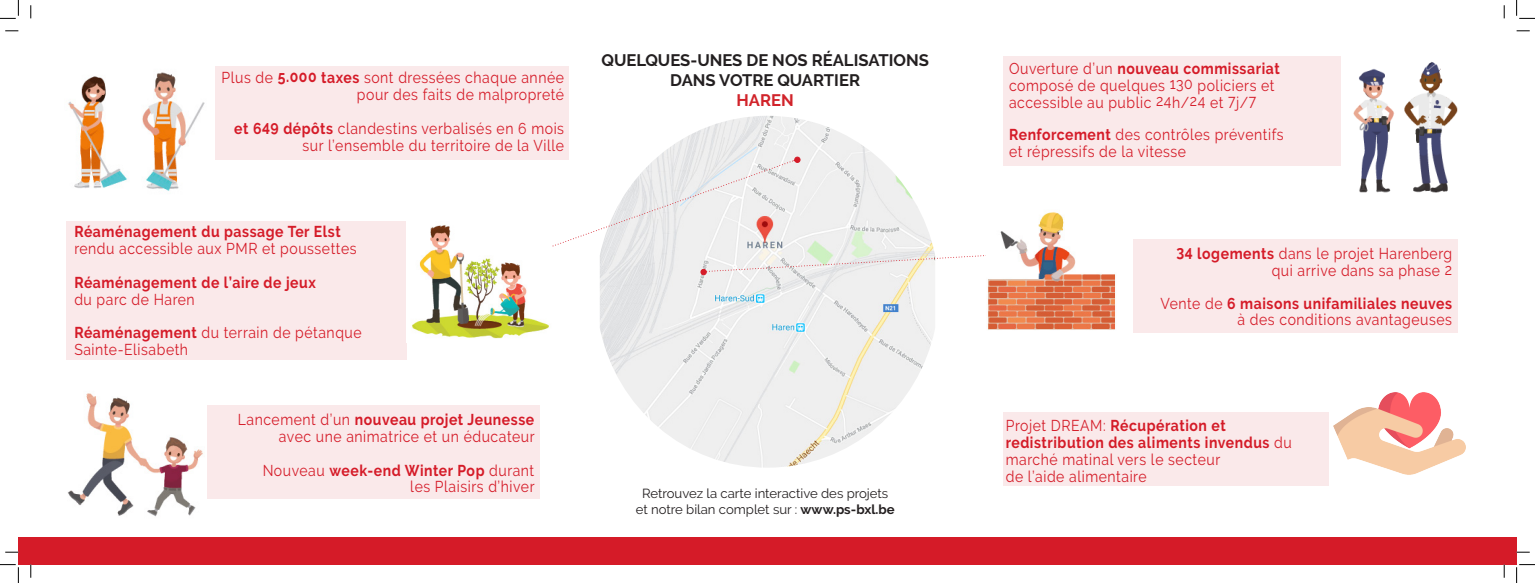
<style>
.page{position:relative;width:1535px;height:583px;background:#fff}
.page>*{position:absolute;margin:0;border:0;box-sizing:border-box;transform-origin:0 0}
.t1{font:700 16.62px "Raleway";color:#231f20}
.t2{font:700 16.62px "Raleway";color:#d1232a}
.t3{font:15.66px/16.8px "Raleway";letter-spacing:.04em;color:#d51b28;text-align:right;scale:.89 1}
.t4{font:700 15.66px/16.8px "Raleway";letter-spacing:.04em;color:#d51b28;scale:.89 1}
.t5{font:13.12px "Raleway";color:#231f20}
.s1{font-weight:700}
.s2{font-weight:400}
</style>
<div class="page">
<div style="left:215px;top:66px;width:354px;height:93px;background:#fae9ea"></div>
<div style="left:66px;top:221px;width:340px;height:138px;background:#fae9ea"></div>
<div style="left:180px;top:405px;width:359px;height:94px;background:#fae9ea"></div>
<div style="left:1003px;top:57px;width:337px;height:109px;background:#fae9ea"></div>
<div style="left:1133px;top:239px;width:325px;height:93px;background:#fae9ea"></div>
<div style="left:18px;top:537px;width:1498px;height:27px;background:#d51b28"></div>
<img style="left:600px;top:116px;width:335px;height:351px">
<div style="left:700px;top:269px;width:7px;height:6px;border:1px solid #d51b28;border-radius:50%"></div>
<svg style="left:528px;top:157px;width:458px;height:117px"></svg>
<img style="left:68px;top:72px;width:137px;height:119px">
<img style="left:68px;top:393px;width:139px;height:124px">
<img style="left:987px;top:212px;width:129px;height:118px">
<img style="left:412px;top:222px;width:140px;height:117px">
<img style="left:1333px;top:392px;width:132px;height:83px">
<img style="left:1353px;top:62px;width:105px;height:131px">
<div style="left:1003px;top:412px;width:325px;height:73px;background:#fae9ea"></div>
<svg style="left:5px;top:30px;width:13px;height:2px"></svg>
<svg style="left:1516px;top:30px;width:14px;height:2px"></svg>
<svg style="left:5px;top:551px;width:13px;height:1px"></svg>
<svg style="left:1516px;top:551px;width:14px;height:1px"></svg>
<svg style="left:30px;top:5px;width:2px;height:13px"></svg>
<svg style="left:30px;top:564px;width:2px;height:13px"></svg>
<svg style="left:1504px;top:5px;width:1px;height:13px"></svg>
<svg style="left:1504px;top:564px;width:1px;height:13px"></svg>
<svg style="left:0;top:0;width:19px;height:19px"></svg>
<svg style="left:0;top:564px;width:19px;height:18px"></svg>
<svg style="left:1516px;top:0;width:19px;height:19px"></svg>
<svg style="left:1516px;top:563px;width:19px;height:19px"></svg>
<p class="t3" style="left:222px;top:69px;width:386px">Plus de <span class="s1">5.000 taxes</span> sont dressées chaque année pour des faits de malpropreté</p>
<p class="t3" style="left:234px;top:120px;width:372px"><span class="s1">et 649 dépôts</span> clandestins verbalisés en 6 mois</p>
<p class="t3" style="left:303px;top:136px;width:295px">sur l’ensemble du territoire de la Ville</p>
<p class="t4" style="left:74px;top:223px;width:301px">Réaménagement du passage Ter Elst</p>
<p class="t3" style="left:74px;top:240px;width:319px">rendu accessible aux PMR et poussettes</p>
<p class="t4" style="left:74px;top:274px;width:273px">Réaménagement de l’aire de jeux</p>
<p class="t3" style="left:74px;top:290px;width:137px">du parc de Haren</p>
<p class="t3" style="left:74px;top:324px;width:324px;text-align:left"><span class="s1">Réaménagement</span> du terrain de pétanque<br>Sainte-Elisabeth</p>
<p class="t3" style="left:238px;top:411px;width:335px">Lancement d’un <span class="s1">nouveau projet Jeunesse </span>avec une animatrice et un éducateur</p>
<p class="t4" style="left:263px;top:461px;width:307px"><span class="s2">Nouveau</span> week-end Winter Pop <span class="s2">durant</span></p>
<p class="t3" style="left:410px;top:478px;width:141px">les Plaisirs d’hiver</p>
<p class="t1" style="left:601px;top:51px;width:329px">QUELQUES-UNES DE NOS RÉALISATIONS</p>
<p class="t1" style="left:670px;top:71px;width:191px">DANS VOTRE QUARTIER</p>
<p class="t2" style="left:736px;top:91px;width:59px">HAREN</p>
<p class="t5" style="left:642px;top:485px;width:248px">Retrouvez la carte interactive des projets</p>
<p class="t5" style="left:636px;top:501px;width:260px">et notre bilan complet sur : <span class="s1">www.ps-bxl.be</span></p>
<p class="t3" style="left:1009px;top:60px;width:306px;text-align:left">Ouverture d’un <span class="s1">nouveau commissariat </span>composé de quelques 130 policiers et accessible au public 24h/24 et 7j/7</p>
<p class="t3" style="left:1009px;top:126px;width:310px"><span class="s1">Renforcement</span> des contrôles préventifs</p>
<p class="t3" style="left:1009px;top:143px;width:200px">et répressifs de la vitesse</p>
<p class="t3" style="left:1176px;top:245px;width:311px"><span class="s1">34 logements</span> dans le projet Harenberg</p>
<p class="t3" style="left:1272px;top:262px;width:204px">qui arrive dans sa phase 2</p>
<p class="t4" style="left:1160px;top:294px;width:329px"><span class="s2">Vente de</span> 6 maisons unifamiliales neuves</p>
<p class="t3" style="left:1238px;top:311px;width:242px">à des conditions avantageuses</p>
<p class="t4" style="left:1006px;top:417px;width:323px"><span class="s2">Projet DREAM:</span> Récupération et redistribution des aliments invendus <span class="s2">du marché matinal vers le secteur</span></p>
<p class="t3" style="left:1006px;top:467px;width:160px">de l’aide alimentaire</p>
</div>
